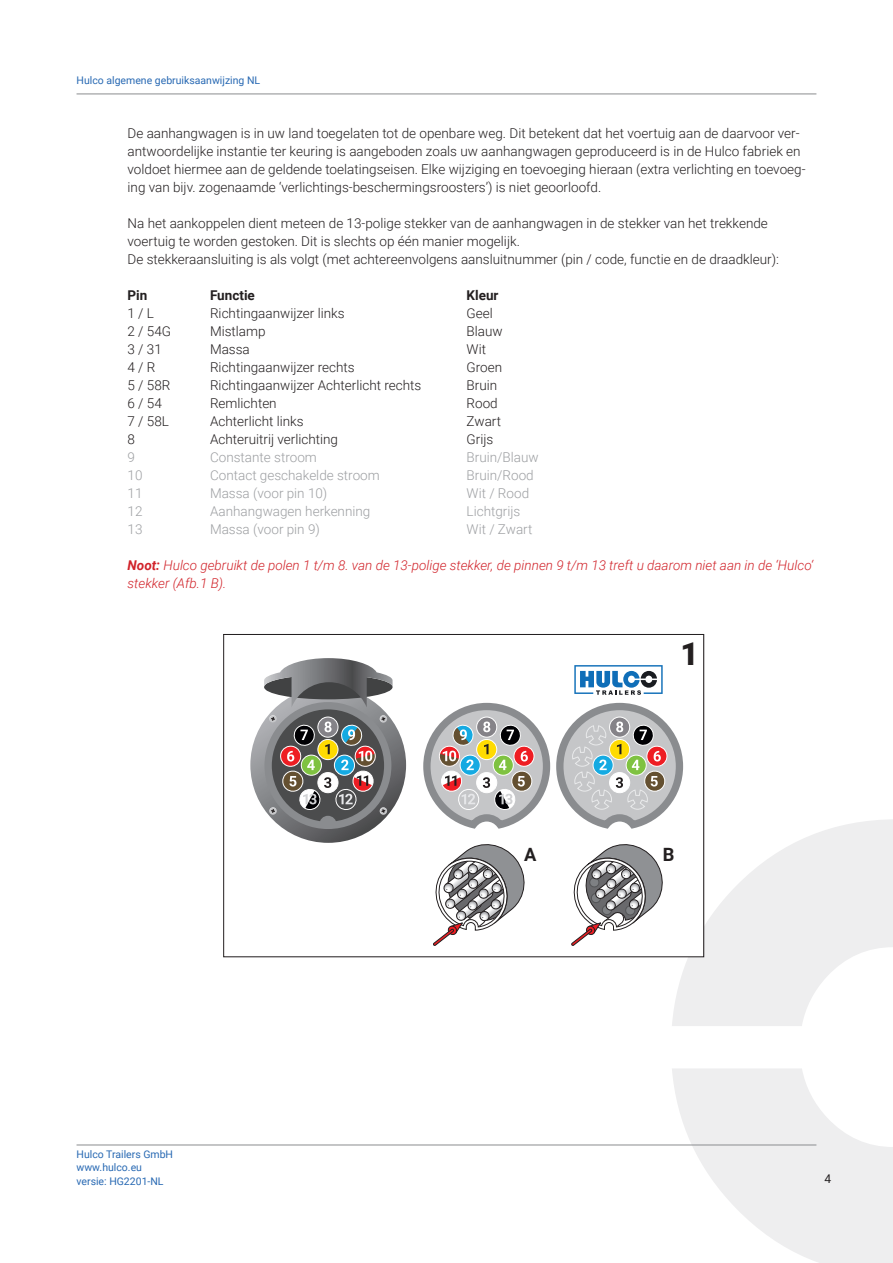
<style>
.page{position:relative;width:893px;height:1263px;background:#fff}
.page>*{position:absolute;margin:0;border:0;box-sizing:border-box;transform-origin:0 0}
.t1{font:900 31.5px "Roboto";color:#231f20}
.t2{font:700 18.3px "Roboto";color:#231f20}
.Body_9_12_roboto_lig{font:300 13.5px/18px "Roboto";color:#231f20}
.Body_9_12_roboto_lig-2{font:300 13.5px "Roboto";color:#9d9fa2}
.Body_9_12_roboto_lig-3{font:italic 300 13.5px/18px "Roboto";color:#d1232a}
.Body_9_12_roboto_lig-4{font:700 13.5px "Roboto";color:#231f20}
.t3{font:12px "Roboto";color:#231f20}
.t4{font:10.5px/13.5px "Roboto";color:#2869b3}
.s1{font-weight:700}
</style>
<div class="page">
<svg style="left:672px;top:819px;width:221px;height:444px;fill:#eeeeef"></svg>
<hr style="left:77px;top:1144px;width:739px;height:1px;background:#8a8c8f">
<hr style="left:77px;top:94px;width:739px;height:1px;background:#8a8c8f">
<svg style="left:257px;top:715px;width:445px;height:240px"></svg>
<svg style="left:250px;top:687px;width:156px;height:156px;background:#797a7c"></svg>
<div style="left:264px;top:702px;width:127px;height:127px;border:7px solid #8a8c8f;border-radius:50%"></div>
<svg style="left:269px;top:715px;width:119px;height:109px;background:#7b7873"></svg>
<svg style="left:264px;top:658px;width:129px;height:49px"></svg>
<svg style="left:426px;top:840px;width:103px;height:107px"></svg>
<svg style="left:564px;top:840px;width:103px;height:107px"></svg>
<div style="left:223px;top:634px;width:481px;height:323px;border:1px solid #231f20"></div>
<svg style="left:420px;top:665px;width:267px;height:168px"></svg>
<p class="t4" style="left:77px;top:74px;width:185px">Hulco algemene gebruiksaanwijzing NL</p>
<p class="Body_9_12_roboto_lig" style="left:128px;top:123px;width:679px">De aanhangwagen is in uw land toegelaten tot de openbare weg. Dit betekent dat het voertuig aan de daarvoor ver&shy;antwoordelijke instantie ter keuring is aangeboden zoals uw aanhangwagen geproduceerd is in de Hulco fabriek en voldoet hiermee aan de geldende toelatingseisen. Elke wijziging en toevoeging hieraan (extra verlichting en toevoeg&shy;ing van bijv. zogenaamde ‘verlichtings-beschermingsroosters’) is niet geoorloofd.</p>
<p class="Body_9_12_roboto_lig" style="left:128px;top:213px;width:642px">Na het aankoppelen dient meteen de 13-polige stekker van de aanhangwagen in de stekker van het trekkende</p>
<p class="Body_9_12_roboto_lig" style="left:128px;top:231px;width:394px">voertuig te worden gestoken. Dit is slechts op één manier mogelijk.</p>
<p class="Body_9_12_roboto_lig" style="left:128px;top:249px;width:653px">De stekkeraansluiting is als volgt (met achtereenvolgens aansluitnummer (pin / code, functie en de draadkleur):</p>
<p class="Body_9_12_roboto_lig-4" style="left:128px;top:285px;width:21px">Pin</p>
<p class="Body_9_12_roboto_lig-4" style="left:210px;top:285px;width:46px">Functie</p>
<p class="Body_9_12_roboto_lig-4" style="left:467px;top:285px;width:33px">Kleur</p>
<p class="Body_9_12_roboto_lig" style="left:128px;top:303px;width:28px">1 / L</p>
<p class="Body_9_12_roboto_lig" style="left:210px;top:303px;width:136px">Richtingaanwijzer links</p>
<p class="Body_9_12_roboto_lig" style="left:467px;top:303px;width:28px">Geel</p>
<p class="Body_9_12_roboto_lig" style="left:128px;top:321px;width:45px">2 / 54G</p>
<p class="Body_9_12_roboto_lig" style="left:210px;top:321px;width:57px">Mistlamp</p>
<p class="Body_9_12_roboto_lig" style="left:467px;top:321px;width:38px">Blauw</p>
<p class="Body_9_12_roboto_lig" style="left:128px;top:339px;width:36px">3 / 31</p>
<p class="Body_9_12_roboto_lig" style="left:210px;top:339px;width:41px">Massa</p>
<p class="Body_9_12_roboto_lig" style="left:467px;top:339px;width:21px">Wit</p>
<p class="Body_9_12_roboto_lig" style="left:128px;top:357px;width:29px">4 / R</p>
<p class="Body_9_12_roboto_lig" style="left:210px;top:357px;width:146px">Richtingaanwijzer rechts</p>
<p class="Body_9_12_roboto_lig" style="left:467px;top:357px;width:37px">Groen</p>
<p class="Body_9_12_roboto_lig" style="left:128px;top:375px;width:44px">5 / 58R</p>
<p class="Body_9_12_roboto_lig" style="left:210px;top:375px;width:213px">Richtingaanwijzer Achterlicht rechts</p>
<p class="Body_9_12_roboto_lig" style="left:467px;top:375px;width:32px">Bruin</p>
<p class="Body_9_12_roboto_lig" style="left:128px;top:393px;width:36px">6 / 54</p>
<p class="Body_9_12_roboto_lig" style="left:210px;top:393px;width:68px">Remlichten</p>
<p class="Body_9_12_roboto_lig" style="left:467px;top:393px;width:33px">Rood</p>
<p class="Body_9_12_roboto_lig" style="left:128px;top:411px;width:43px">7 / 58L</p>
<p class="Body_9_12_roboto_lig" style="left:210px;top:411px;width:95px">Achterlicht links</p>
<p class="Body_9_12_roboto_lig" style="left:467px;top:411px;width:36px">Zwart</p>
<p class="Body_9_12_roboto_lig" style="left:128px;top:429px;width:9px">8</p>
<p class="Body_9_12_roboto_lig" style="left:210px;top:429px;width:129px">Achteruitrij verlichting</p>
<p class="Body_9_12_roboto_lig" style="left:467px;top:429px;width:28px">Grijs</p>
<p class="Body_9_12_roboto_lig-2" style="left:128px;top:447px;width:9px">9</p>
<p class="Body_9_12_roboto_lig-2" style="left:210px;top:447px;width:108px">Constante stroom</p>
<p class="Body_9_12_roboto_lig-2" style="left:467px;top:447px;width:74px">Bruin/Blauw</p>
<p class="Body_9_12_roboto_lig-2" style="left:128px;top:465px;width:16px">10</p>
<p class="Body_9_12_roboto_lig-2" style="left:210px;top:465px;width:171px">Contact geschakelde stroom</p>
<p class="Body_9_12_roboto_lig-2" style="left:467px;top:465px;width:69px">Bruin/Rood</p>
<p class="Body_9_12_roboto_lig-2" style="left:128px;top:483px;width:16px">11</p>
<p class="Body_9_12_roboto_lig-2" style="left:210px;top:483px;width:119px">Massa (voor pin 10)</p>
<p class="Body_9_12_roboto_lig-2" style="left:467px;top:483px;width:64px">Wit / Rood</p>
<p class="Body_9_12_roboto_lig-2" style="left:128px;top:501px;width:16px">12</p>
<p class="Body_9_12_roboto_lig-2" style="left:210px;top:501px;width:162px">Aanhangwagen herkenning</p>
<p class="Body_9_12_roboto_lig-2" style="left:467px;top:501px;width:55px">Lichtgrijs</p>
<p class="Body_9_12_roboto_lig-2" style="left:128px;top:519px;width:16px">13</p>
<p class="Body_9_12_roboto_lig-2" style="left:210px;top:519px;width:111px">Massa (voor pin 9)</p>
<p class="Body_9_12_roboto_lig-2" style="left:467px;top:519px;width:67px">Wit / Zwart</p>
<p class="Body_9_12_roboto_lig-3" style="left:128px;top:555px;width:687px"><span class="s1">Noot:</span> Hulco gebruikt de polen 1 t/m 8. van de 13-polige stekker, de pinnen 9 t/m 13 treft u daarom niet aan in de ‘Hulco‘ stekker (Afb.1 B).</p>
<p class="t1" style="left:680px;top:631px;width:20px">1</p>
<p class="t2" style="left:524px;top:842px;width:14px">A</p>
<p class="t2" style="left:663px;top:842px;width:13px">B</p>
<p class="t4" style="left:77px;top:1147px;width:98px">Hulco Trailers GmbH www.hulco.eu versie: HG2201-NL</p>
<p class="t3" style="left:825px;top:1170px;width:8px">4</p>
</div>
